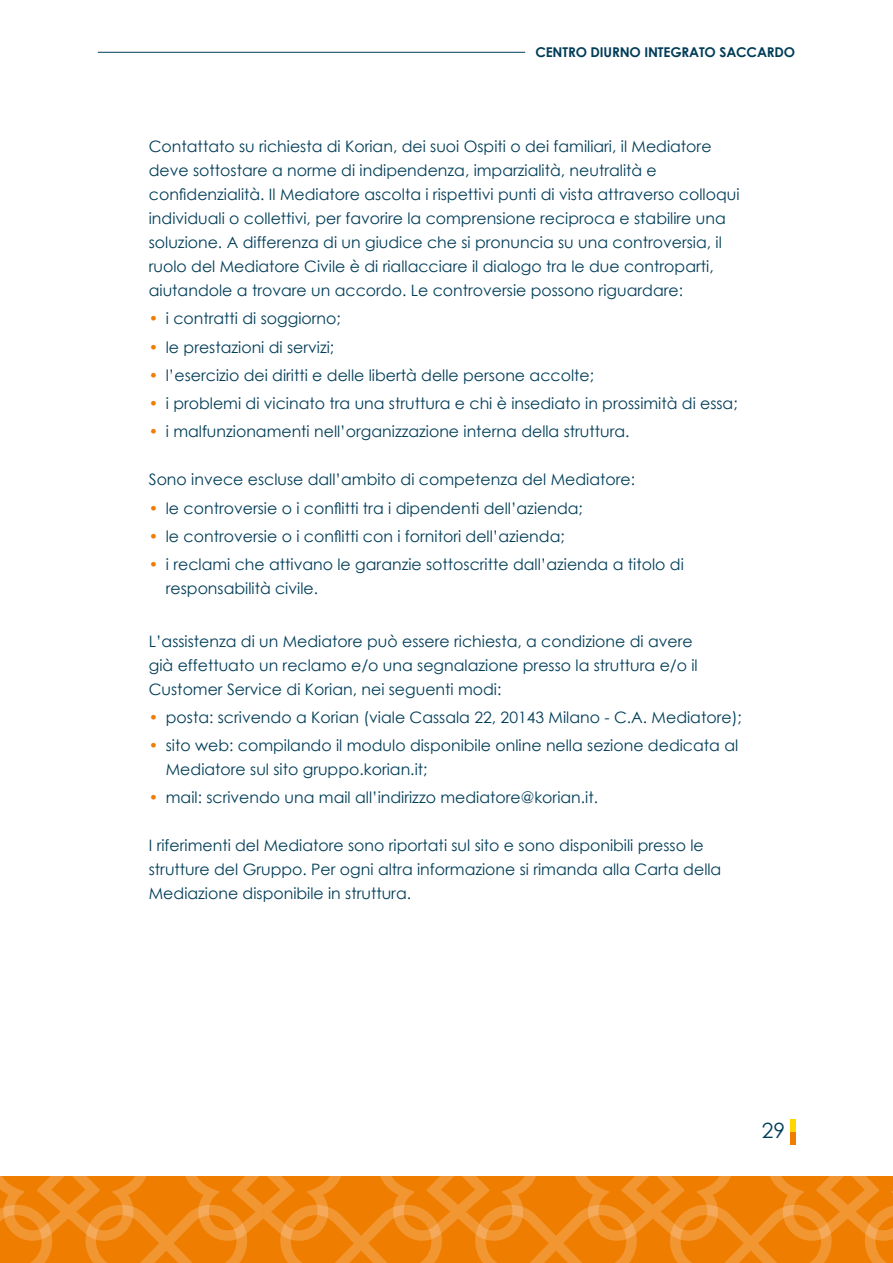
<style>
.page{position:relative;width:893px;height:1263px;background:#fff}
.page>*{position:absolute;margin:0;border:0;box-sizing:border-box;transform-origin:0 0}
.t1{font:21px "Century Gothic";color:#003d58}
.t2{font:15.75px/24px "Century Gothic";color:#003d58}
.t3{font:700 13.5px "Century Gothic";letter-spacing:-.01em;color:#003d58}
.s1{color:#ef7d00}
</style>
<div class="page">
<svg style="left:0;top:1176px;width:893px;height:87px;background:#f08714"></svg>
<div style="left:790px;top:1132px;width:5px;height:12px;background:#ef7d00"></div>
<div style="left:790px;top:1119px;width:5px;height:13px;background:#ffd600"></div>
<hr style="left:98px;top:52px;width:427px;height:1px;background:#003d58">
<p class="t3" style="left:535px;top:42px;width:261px">CENTRO DIURNO INTEGRATO SACCARDO</p>
<p class="t2" style="left:149px;top:134px;width:592px">Contattato su richiesta di Korian, dei suoi Ospiti o dei familiari, il Mediatore deve sottostare a norme di indipendenza, imparzialità, neutralità e confidenzialità. Il Mediatore ascolta i rispettivi punti di vista attraverso colloqui individuali o collettivi, per favorire la comprensione reciproca e stabilire una soluzione. A differenza di un giudice che si pronuncia su una controversia, il ruolo del Mediatore Civile è di riallacciare il dialogo tra le due controparti, aiutandole a trovare un accordo. Le controversie possono riguardare:</p>
<p class="t2" style="left:149px;top:306px;width:194px"><span class="s1">•</span> i contratti di soggiorno;</p>
<p class="t2" style="left:149px;top:335px;width:187px"><span class="s1">•</span> le prestazioni di servizi;</p>
<p class="t2" style="left:149px;top:363px;width:447px"><span class="s1">•</span> l’esercizio dei diritti e delle libertà delle persone accolte;</p>
<p class="t2" style="left:149px;top:391px;width:590px"><span class="s1">•</span> i problemi di vicinato tra una struttura e chi è insediato in prossimità di essa;</p>
<p class="t2" style="left:149px;top:419px;width:482px"><span class="s1">•</span> i malfunzionamenti nell’organizzazione interna della struttura.</p>
<p class="t2" style="left:149px;top:467px;width:488px">Sono invece escluse dall’ambito di competenza del Mediatore:</p>
<p class="t2" style="left:149px;top:496px;width:436px"><span class="s1">•</span> le controversie o i conflitti tra i dipendenti dell’azienda;</p>
<p class="t2" style="left:149px;top:524px;width:417px"><span class="s1">•</span> le controversie o i conflitti con i fornitori dell’azienda;</p>
<p class="t2" style="left:166px;top:552px;width:519px;text-indent:-17px"><span class="s1">•</span> i reclami che attivano le garanzie sottoscritte dall’azienda a titolo di responsabilità civile.</p>
<p class="t2" style="left:149px;top:629px;width:550px">L’assistenza di un Mediatore può essere richiesta, a condizione di avere già effettuato un reclamo e/o una segnalazione presso la struttura e/o il<br>Customer Service di Korian, nei seguenti modi:</p>
<p class="t2" style="left:149px;top:705px;width:594px"><span class="s1">•</span> posta: scrivendo a Korian (viale Cassala 22, 20143 Milano - C.A. Mediatore);</p>
<p class="t2" style="left:166px;top:733px;width:574px;text-indent:-17px"><span class="s1">•</span> sito web: compilando il modulo disponibile online nella sezione dedicata al<br>Mediatore sul sito gruppo.korian.it;</p>
<p class="t2" style="left:149px;top:785px;width:451px"><span class="s1">•</span> mail: scrivendo una mail all’indirizzo mediatore@korian.it.</p>
<p class="t2" style="left:149px;top:833px;width:574px">I riferimenti del Mediatore sono riportati sul sito e sono disponibili presso le strutture del Gruppo. Per ogni altra informazione si rimanda alla Carta della<br>Mediazione disponibile in struttura.</p>
<h1 class="t1" style="left:762px;top:1116px;width:25px">29</h1>
</div>
